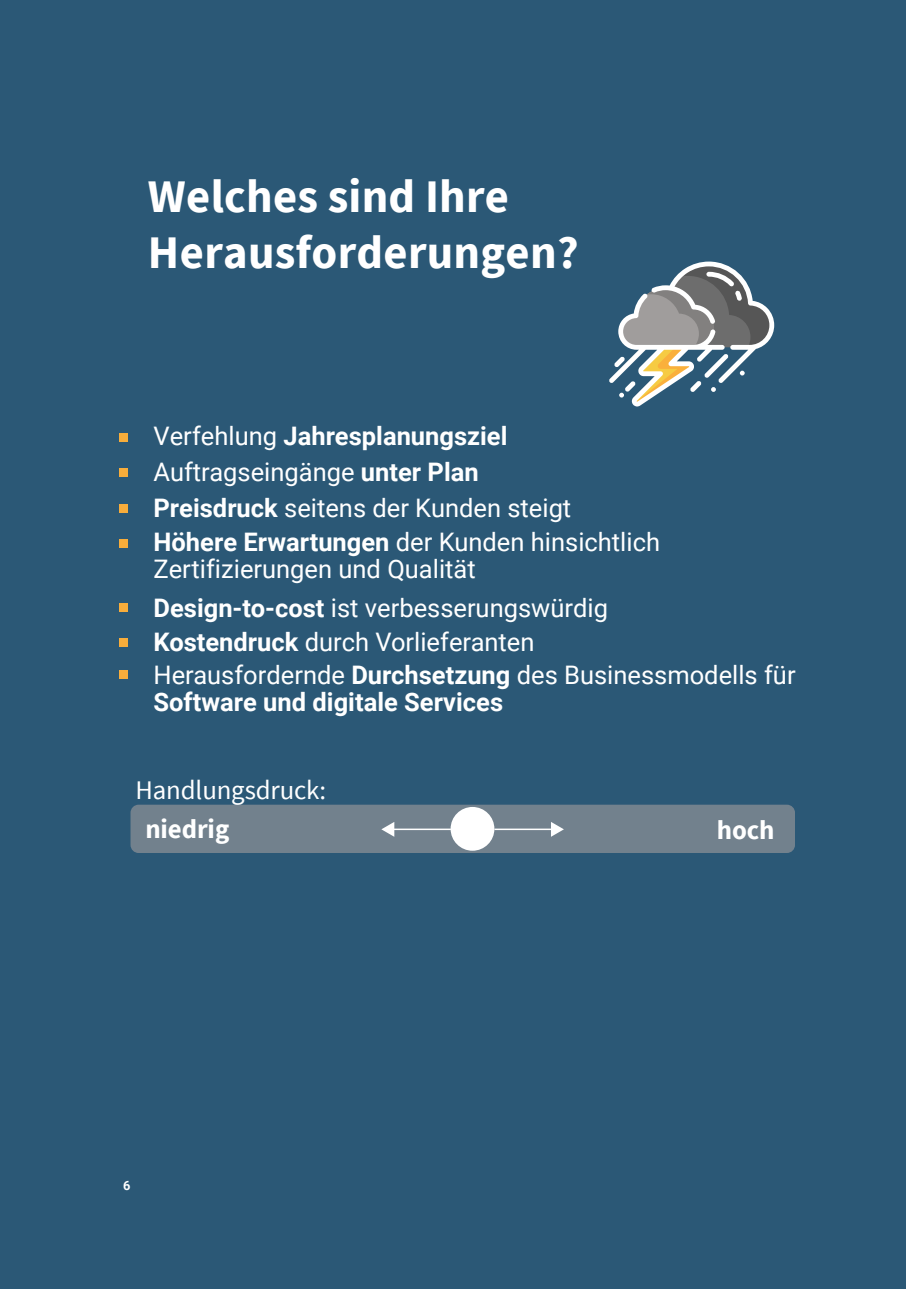
<style>
.page{position:relative;width:906px;height:1289px;background:#fff}
.page>*{position:absolute;margin:0;border:0;box-sizing:border-box;transform-origin:0 0}
.t1{font:700 46.65px/56.2px "Source Sans Pro";letter-spacing:.005em;color:#fff}
.t2{font:26.85px "Source Sans Pro";letter-spacing:-.005em;color:#fff}
.t3{font:700 26.85px "Source Sans Pro";letter-spacing:-.005em;color:#fff}
.t4{font:25.5px/35.2px "Roboto";color:#fff}
.t5{font:700 25.5px "Roboto";color:#fff}
.t6{font:700 12.75px "Roboto";color:#fff}
.s1{font-weight:700}
</style>
<div class="page">
<div style="left:0;top:0;width:906px;height:1288px;background:#2b5876"></div>
<div style="left:119px;top:433px;width:9px;height:8px;background:#f7ad3b"></div>
<div style="left:119px;top:468px;width:9px;height:9px;background:#f8ad3b"></div>
<div style="left:119px;top:504px;width:9px;height:8px;background:#f8ad3b"></div>
<div style="left:119px;top:539px;width:9px;height:9px;background:#f8ad3b"></div>
<div style="left:119px;top:603px;width:9px;height:8px;background:#f8ad3b"></div>
<div style="left:119px;top:638px;width:9px;height:9px;background:#f8ad3b"></div>
<div style="left:130px;top:804px;width:665px;height:49px;background:#72818d;border-radius:8px"></div>
<div style="left:450px;top:807px;width:44px;height:43px;background:#fff;border-radius:50%"></div>
<div style="left:119px;top:670px;width:9px;height:9px;background:#f8ad3b"></div>
<svg style="left:609px;top:261px;width:165px;height:145px"></svg>
<hr style="left:494px;top:828px;width:59px;height:2px;background:#fff">
<svg style="left:551px;top:822px;width:13px;height:14px"></svg>
<hr style="left:392px;top:828px;width:59px;height:2px;background:#fff">
<svg style="left:381px;top:822px;width:13px;height:14px"></svg>
<h1 class="t1" style="left:148px;top:168px;width:432px">Welches sind Ihre<br>Herausforderungen?</h1>
<p class="t4" style="left:153px;top:418px;width:508px">Verfehlung <span class="s1">Jahresplanungsziel </span>Auftragseingänge <span class="s1">unter Plan<br>Preisdruck</span> seitens der Kunden steigt <span class="s1">Höhere Erwartungen</span> der Kunden hinsichtlich</p>
<p class="t4" style="left:153px;top:549px;width:456px;line-height:38.4px">Zertifizierungen und Qualität<br><span class="s1">Design-to-cost</span> ist verbesserungswürdig</p>
<p class="t4" style="left:153px;top:624px;width:643px;line-height:33.5px"><span class="s1">Kostendruck</span> durch Vorlieferanten<br>Herausfordernde <span class="s1">Durchsetzung</span> des Businessmodells für</p>
<p class="t5" style="left:153px;top:684px;width:351px">Software und digitale Services</p>
<p class="t2" style="left:135px;top:772px;width:192px">Handlungsdruck:</p>
<p class="t3" style="left:145px;top:811px;width:85px">niedrig</p>
<p class="t3" style="left:717px;top:812px;width:59px">hoch</p>
<p class="t6" style="left:123px;top:1176px;width:9px">6</p>
</div>
